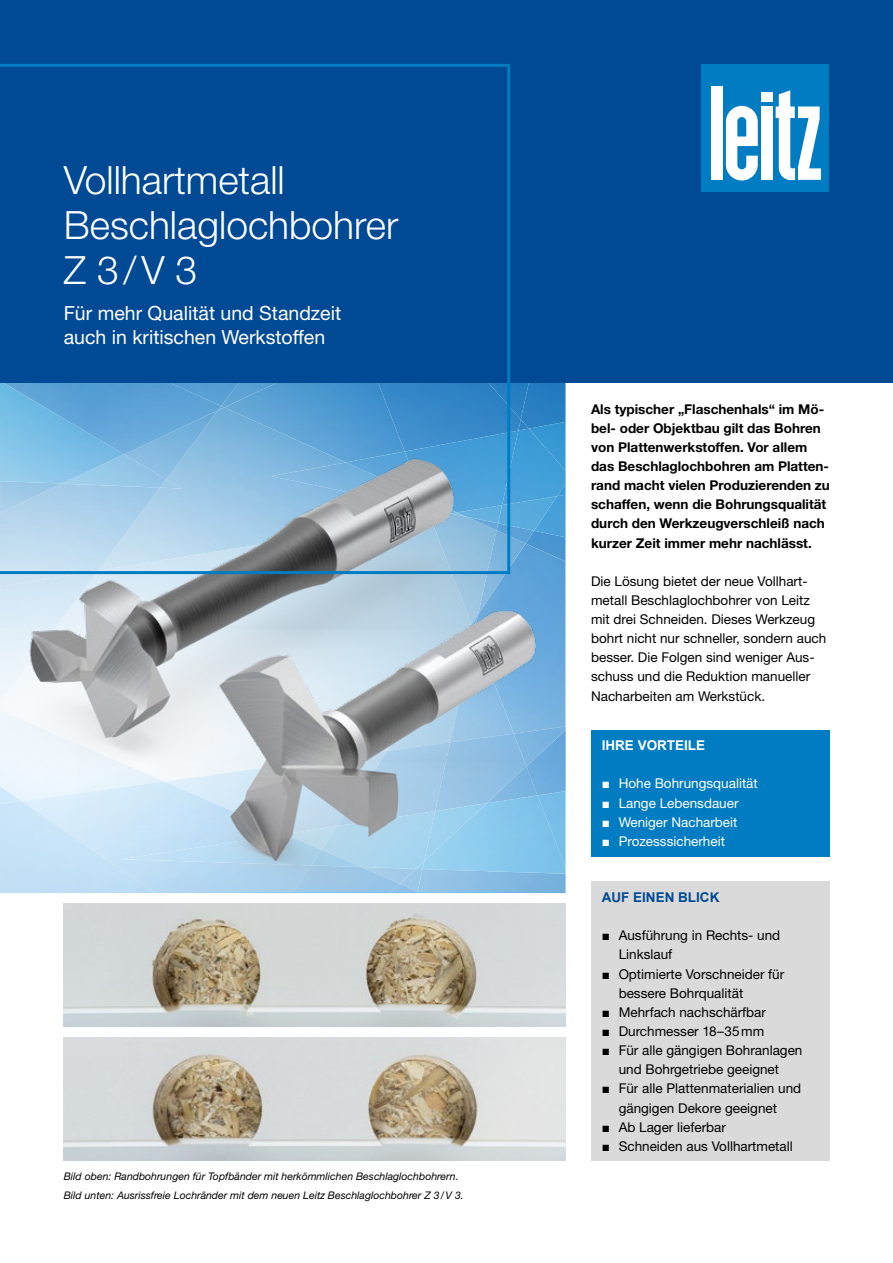
<style>
.page{position:relative;width:893px;height:1263px;background:#fff}
.page>*{position:absolute;margin:0;border:0;box-sizing:border-box;transform-origin:0 0}
.t1{font:300 39px/45px "Helvetica Neue LT Pro";color:#fff}
.t2{font:19.5px/24px "Helvetica Neue LT Pro";color:#fff}
.t3{font:13.5px/19.2px "Helvetica Neue LT Pro";color:#000}
.t4{font:700 13.5px/19.2px "Helvetica Neue LT Pro";color:#000}
.t5{font:13.5px "Helvetica Neue LT Pro";color:#fff}
.t6{font:700 13.5px "Arial";color:#004994}
.t7{font:700 13.5px "Arial";color:#fff}
.t8{font:italic 10.5px/19px "Helvetica Neue LT Pro";color:#000}
.s1{font-family:"Arial"}
</style>
<div class="page">
<img style="left:510px;top:531px;width:16px;height:9px">
<img style="left:526px;top:531px;width:39px;height:9px">
<img style="left:510px;top:383px;width:11px;height:37px">
<svg style="left:518px;top:420px;width:3px;height:9px"></svg>
<img style="left:521px;top:383px;width:44px;height:46px">
<img style="left:390px;top:892px;width:27px;height:1px">
<img style="left:421px;top:892px;width:145px;height:1px">
<img style="left:0;top:786px;width:22px;height:15px">
<img style="left:0;top:801px;width:155px;height:92px">
<img style="left:510px;top:505px;width:24px;height:26px">
<img style="left:534px;top:505px;width:31px;height:32px">
<img style="left:510px;top:429px;width:56px;height:76px">
<svg style="left:557px;top:483px;width:8px;height:13px"></svg>
<img style="left:529px;top:422px;width:36px;height:49px">
<div style="left:0;top:0;width:893px;height:383px;background:#004994"></div>
<div style="left:702px;top:64px;width:127px;height:127px;background:#007cc2"></div>
<div style="left:761px;top:92px;width:11px;height:9px;background:#fff"></div>
<div style="left:761px;top:107px;width:11px;height:73px;background:#fff"></div>
<div style="left:711px;top:86px;width:12px;height:94px;background:#fff"></div>
<svg style="left:726px;top:106px;width:32px;height:74px"></svg>
<svg style="left:776px;top:90px;width:45px;height:90px"></svg>
<img style="left:78px;top:540px;width:488px;height:352px">
<img style="left:0;top:574px;width:499px;height:203px">
<svg style="left:0;top:64px;width:510px;height:510px"></svg>
<img style="left:64px;top:904px;width:502px;height:123px">
<img style="left:64px;top:1037px;width:502px;height:124px">
<div style="left:591px;top:730px;width:238px;height:126px;background:#007cc2"></div>
<div style="left:591px;top:881px;width:238px;height:280px;background:#dadada"></div>
<h1 class="t1" style="left:64px;top:156px;width:336px">Vollhartmetall<br>Beschlaglochbohrer<br>Z 3/V 3</h1>
<h2 class="t2" style="left:64px;top:301px;width:279px">Für mehr Qualität und Standzeit auch in kritischen Werkstoffen</h2>
<p class="t8" style="left:64px;top:1166px;width:401px">Bild oben: Randbohrungen für Topfbänder mit herkömmlichen Beschlaglochbohrern.<br>Bild unten: Ausrissfreie Lochränder mit dem neuen Leitz Beschlaglochbohrer Z 3/V 3.</p>
<p class="t4" style="left:591px;top:399px;width:240px">Als typischer „Flaschenhals“ im Mö&shy;bel- oder Objektbau gilt das Bohren von Plattenwerkstoffen. Vor allem das Beschlaglochbohren am Platten&shy;rand macht vielen Produzierenden zu schaffen, wenn die Bohrungsqualität durch den Werkzeugverschleiß nach kurzer Zeit immer mehr nachlässt.</p>
<p class="t3" style="left:591px;top:571px;width:237px">Die Lösung bietet der neue Vollhart&shy;metall Beschlaglochbohrer von Leitz mit drei Schneiden. Dieses Werkzeug bohrt nicht nur schneller, sondern auch besser. Die Folgen sind weniger Aus&shy;schuss und die Reduktion manueller Nacharbeiten am Werkstück.</p>
<p class="t7" style="left:602px;top:736px;width:105px">IHRE VORTEILE</p>
<p class="t5" style="left:602px;top:775px;width:158px"><span class="s1">■</span> Hohe Bohrungsqualität</p>
<p class="t5" style="left:602px;top:794px;width:138px"><span class="s1">■</span> Lange Lebensdauer</p>
<p class="t5" style="left:602px;top:813px;width:137px"><span class="s1">■</span> Weniger Nacharbeit</p>
<p class="t5" style="left:602px;top:833px;width:125px"><span class="s1">■</span> Prozesssicherheit</p>
<p class="t6" style="left:602px;top:888px;width:119px">AUF EINEN BLICK</p>
<p class="t3" style="left:619px;top:925px;width:163px;text-indent:-17px"><span class="s1">■</span> Ausführung in Rechts- und<br>Linkslauf</p>
<p class="t3" style="left:619px;top:964px;width:167px;text-indent:-17px"><span class="s1">■</span> Optimierte Vorschneider für bessere Bohrqualität</p>
<p class="t3" style="left:602px;top:1002px;width:166px"><span class="s1">■</span> Mehrfach nachschärfbar</p>
<p class="t3" style="left:602px;top:1021px;width:164px"><span class="s1">■</span> Durchmesser 18–35mm</p>
<p class="t3" style="left:602px;top:1040px;width:202px;text-align:center"><span class="s1">■</span> Für alle gängigen Bohranlagen und Bohrgetriebe geeignet</p>
<p class="t3" style="left:602px;top:1079px;width:201px;text-align:center"><span class="s1">■</span> Für alle Plattenmaterialien und gängigen Dekore geeignet</p>
<p class="t3" style="left:602px;top:1117px;width:126px"><span class="s1">■</span> Ab Lager lieferbar</p>
<p class="t3" style="left:602px;top:1136px;width:193px"><span class="s1">■</span> Schneiden aus Vollhartmetall</p>
</div>
